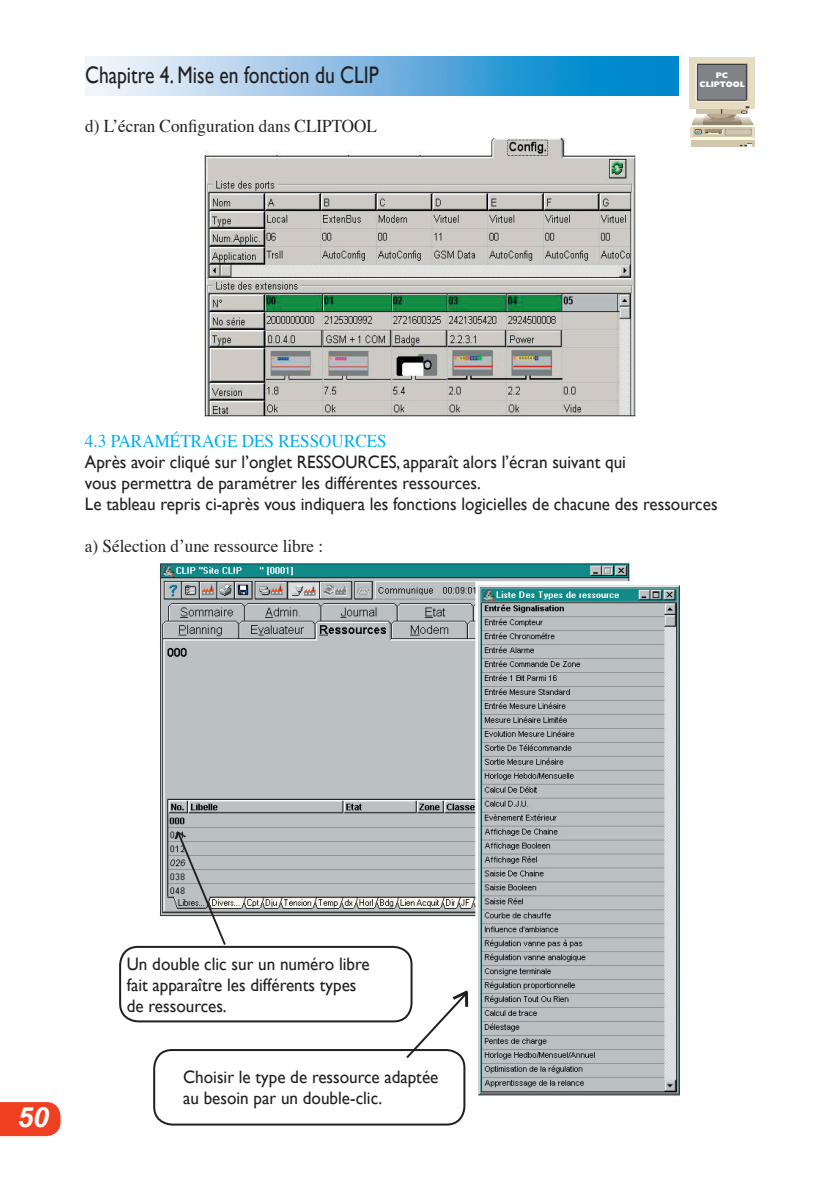
<style>
.page{position:relative;width:840px;height:1191px;background:#fff}
.page>*{position:absolute;margin:0;border:0;box-sizing:border-box;transform-origin:0 0}
.t1{font:italic 700 28px "Arial";color:#fff}
.t2{font:24px "Gill Sans";color:#231f20;scale:.82 1}
.t3{font:18px/21px "Gill Sans";color:#231f20;scale:.95 1}
.t4{font:18px "Times";color:#231f20;scale:.95 1}
.t5{font:18px "Times";color:#00aeef;scale:.95 1}
.t6{font:800 8.2px "Gill Sans";color:#fff}
</style>
<div class="page">
<img style="left:160px;top:563px;width:520px;height:533px">
<svg style="left:119px;top:830px;width:352px;height:294px"></svg>
<div style="left:690px;top:139px;width:64px;height:8px;background:#d2c6ad"></div>
<div style="left:688px;top:57px;width:65px;height:52px;background:#e5dcc1"></div>
<svg style="left:695px;top:63px;width:52px;height:38px;background:#808183"></svg>
<hr style="left:690px;top:136px;width:64px;height:3px;background:#fffce0">
<svg style="left:740px;top:144px;width:11px;height:2px"></svg>
<svg style="left:690px;top:107px;width:64px;height:31px"></svg>
<img style="left:85px;top:57px;width:592px;height:38px">
<img style="left:204px;top:139px;width:431px;height:278px">
<div style="left:0;top:1102px;width:60px;height:34px;background:#ef4022"></div>
<h2 class="t2" style="left:85px;top:61px;width:359px">Chapitre 4. Mise en fonction du CLIP</h2>
<p class="t4" style="left:85px;top:109px;width:308px">d) L’écran Configuration dans CLIPTOOL</p>
<p class="t6" style="left:715px;top:71px;width:14px">PC</p>
<p class="t6" style="left:699px;top:80px;width:47px">CLIPTOOL</p>
<p class="t5" style="left:85px;top:424px;width:319px">4.3 PARAMÉTRAGE DES RESSOURCES</p>
<p class="t3" style="left:85px;top:451px;width:667px">Après avoir cliqué sur l’onglet RESSOURCES, apparaît alors l’écran suivant qui<br>vous permettra de paramétrer les différentes ressources.<br>Le tableau repris ci-après vous indiquera les fonctions logicielles de chacune des ressources</p>
<p class="t4" style="left:85px;top:529px;width:252px">a) Sélection d’une ressource libre :</p>
<h1 class="t1" style="left:18px;top:1101px;width:33px">50</h1>
<p class="t3" style="left:127px;top:953px;width:257px">Un double clic sur un numéro libre fait apparaître les différents types de ressources.</p>
<p class="t3" style="left:183px;top:1065px;width:270px;line-height:21.6px">Choisir le type de ressource adaptée au besoin par un double-clic.</p>
</div>
